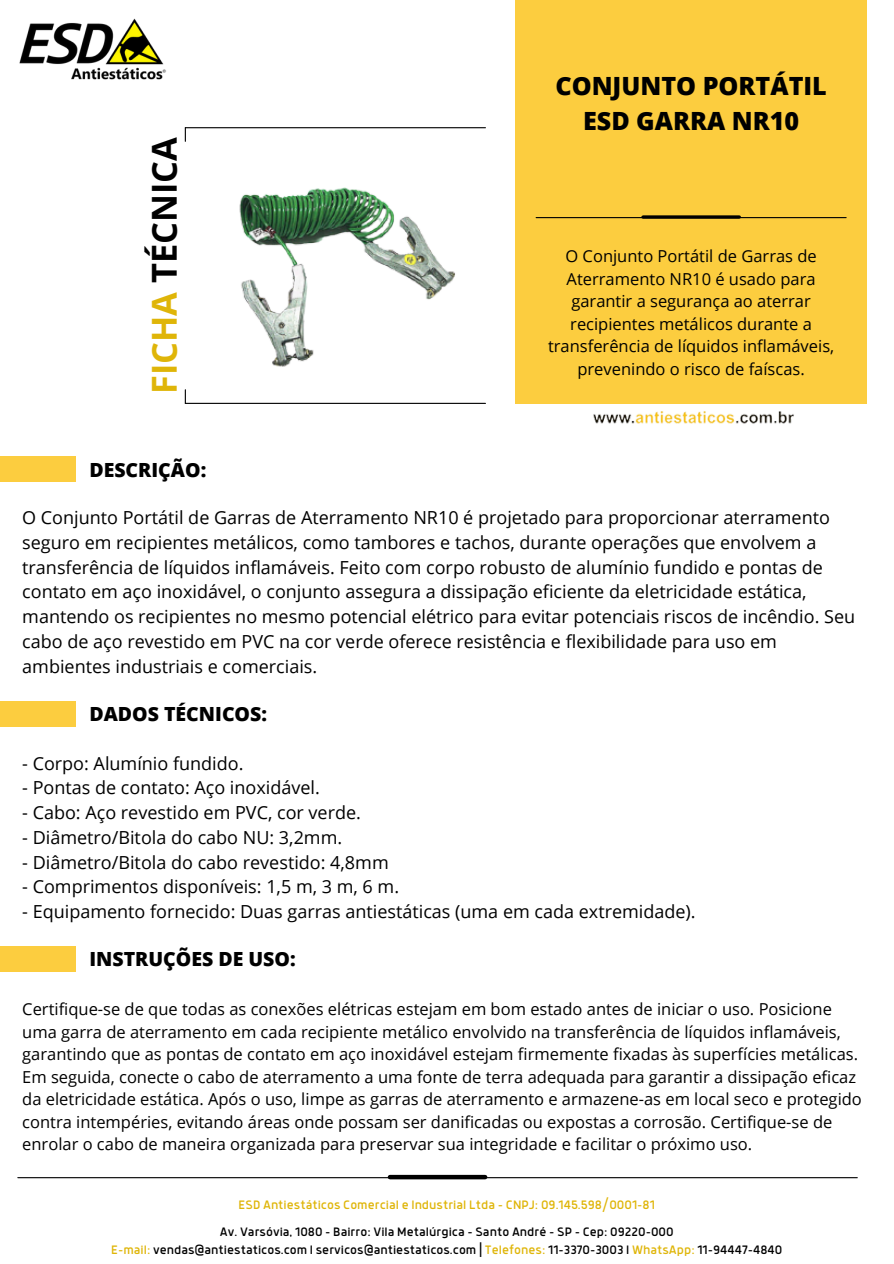
<style>
.page{position:relative;width:894px;height:1264px;background:#fff}
.page>*{position:absolute;margin:0;border:0;box-sizing:border-box;transform-origin:0 0}
.t1{font:700 34.35px "Open Sans";color:#000}
.t2{font:800 25.05px/34.8px "Open Sans";color:#000;text-align:center}
.t3{font:800 19.5px "Open Sans";color:#000}
.t4{font:18px/24.8px "Open Sans";color:#000}
.t5{font:16.5px/22.5px "Open Sans";color:#000;text-align:center}
.t6{font:13.5px "Anteb";color:#000}
.t7{font:13.5px "Anteb";color:#dfb508}
.s1{color:#dfb508}
</style>
<div class="page">
<hr style="left:185px;top:127px;width:300px;height:1px;background:#000">
<svg style="left:185px;top:128px;width:1px;height:13px"></svg>
<hr style="left:185px;top:403px;width:300px;height:1px;background:#000">
<svg style="left:185px;top:390px;width:1px;height:13px"></svg>
<img style="left:593px;top:411px;width:201px;height:13px">
<div style="left:515px;top:0;width:351px;height:403px;background:#fccd3f"></div>
<img style="left:19px;top:18px;width:147px;height:62px">
<hr style="left:536px;top:217px;width:309px;height:1px;background:#000">
<svg style="left:642px;top:215px;width:97px;height:4px"></svg>
<div style="left:0;top:456px;width:76px;height:25px;background:#fccd3f"></div>
<div style="left:0;top:701px;width:76px;height:25px;background:#fccd3f"></div>
<hr style="left:18px;top:1177px;width:839px;height:1px;background:#000">
<div style="left:390px;top:1174px;width:95px;height:5px;background:#000"></div>
<div style="left:0;top:946px;width:76px;height:25px;background:#fccd3f"></div>
<img style="left:239px;top:187px;width:216px;height:180px">
<p class="t1" style="left:140px;top:394px;width:259px;rotate:-90deg"><span class="s1">FICHA</span> TÉCNICA</p>
<h5 class="t2" style="left:555px;top:68px;width:273px">CONJUNTO PORTÁTIL<br>ESD GARRA NR10</h5>
<p class="t5" style="left:548px;top:245px;width:288px">O Conjunto Portátil de Garras de Aterramento NR10 é usado para garantir a segurança ao aterrar recipientes metálicos durante a transferência de líquidos inflamáveis, prevenindo o risco de faíscas.</p>
<p class="t3" style="left:89px;top:456px;width:118px">DESCRIÇÃO:</p>
<h3 class="t4" style="left:22px;top:505px;width:834px">O Conjunto Portátil de Garras de Aterramento NR10 é projetado para proporcionar aterramento seguro em recipientes metálicos, como tambores e tachos, durante operações que envolvem a transferência de líquidos inflamáveis. Feito com corpo robusto de alumínio fundido e pontas de contato em aço inoxidável, o conjunto assegura a dissipação eficiente da eletricidade estática, mantendo os recipientes no mesmo potencial elétrico para evitar potenciais riscos de incêndio. Seu cabo de aço revestido em PVC na cor verde oferece resistência e flexibilidade para uso em ambientes industriais e comerciais.</h3>
<h3 class="t3" style="left:89px;top:699px;width:179px">DADOS TÉCNICOS:</h3>
<h4 class="t4" style="left:22px;top:750px;width:223px">- Corpo: Alumínio fundido.</h4>
<h4 class="t4" style="left:22px;top:775px;width:299px">- Pontas de contato: Aço inoxidável.</h4>
<h4 class="t4" style="left:22px;top:799px;width:340px">- Cabo: Aço revestido em PVC, cor verde.</h4>
<h4 class="t4" style="left:22px;top:824px;width:321px">- Diâmetro/Bitola do cabo NU: 3,2mm.</h4>
<h4 class="t4" style="left:22px;top:849px;width:368px">- Diâmetro/Bitola do cabo revestido: 4,8mm</h4>
<h4 class="t4" style="left:22px;top:874px;width:378px">- Comprimentos disponíveis: 1,5 m, 3 m, 6 m.</h4>
<h4 class="t4" style="left:22px;top:898px;width:674px">- Equipamento fornecido: Duas garras antiestáticas (uma em cada extremidade).</h4>
<p class="t3" style="left:89px;top:945px;width:208px">INSTRUÇÕES DE USO:</p>
<p class="t5" style="left:22px;top:997px;width:840px;text-align:left">Certifique-se de que todas as conexões elétricas estejam em bom estado antes de iniciar o uso. Posicione uma garra de aterramento em cada recipiente metálico envolvido na transferência de líquidos inflamáveis, garantindo que as pontas de contato em aço inoxidável estejam firmemente fixadas às superfícies metálicas.<br>Em seguida, conecte o cabo de aterramento a uma fonte de terra adequada para garantir a dissipação eficaz da eletricidade estática. Após o uso, limpe as garras de aterramento e armazene-as em local seco e protegido contra intempéries, evitando áreas onde possam ser danificadas ou expostas a corrosão. Certifique-se de enrolar o cabo de maneira organizada para preservar sua integridade e facilitar o próximo uso.</p>
<h4 class="t7" style="left:238px;top:1198px;width:418px">ESD Antiestáticos Comercial e Industrial Ltda - CNPJ: 09.145.598/0001-81</h4>
<h3 class="t6" style="left:220px;top:1226px;width:455px">Av. Varsóvia, 1080 - Bairro: Vila Metalúrgica - Santo André - SP - Cep: 09220-000</h3>
<h5 class="t6" style="left:111px;top:1244px;width:672px"><span class="s1">E-mail:</span> vendas@antiestaticos.com I servicos@antiestaticos.com | <span class="s1">Telefones:</span> 11-3370-3003 I <span class="s1">WhatsApp:</span> 11-94447-4840</h5>
</div>
